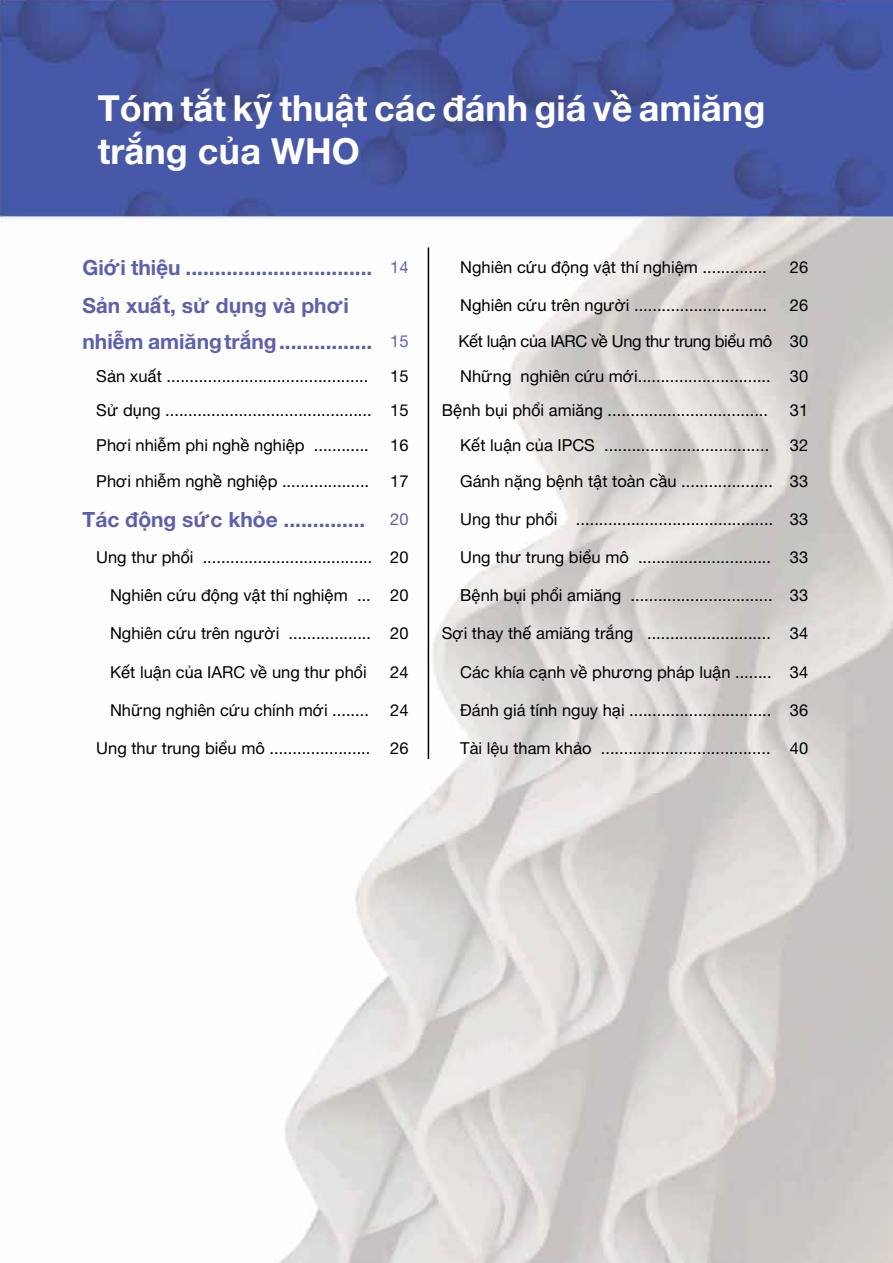
<style>
.page{position:relative;width:893px;height:1263px;background:#fff}
.page>*{position:absolute;margin:0;border:0;box-sizing:border-box;transform-origin:0 0}
.t1{font:700 36px/43.2px "Helvetica Neue";color:#fff}
.t2{font:700 21px "Helvetica Neue";color:#5f60ab}
.t3{font:16.5px "Helvetica Neue";color:#000}
.t4{font:16.5px "Helvetica Neue";letter-spacing:-.025em;color:#000}
.s1{font-weight:400;font-size:16.5px}
</style>
<div class="page">
<img style="left:0;top:0;width:893px;height:1263px">
<hr style="left:428px;top:247px;width:1px;height:512px;background:#000">
<h1 class="t1" style="left:98px;top:88px;width:669px">Tóm tắt kỹ thuật các đánh giá về amiăng trắng của WHO</h1>
<p class="t2" style="left:83px;top:251px;width:328px">Giới thiệu ................................ <span class="s1">14</span></p>
<p class="t3" style="left:460px;top:255px;width:308px">Nghiên cứu động vật thí nghiệm ..............</p>
<p class="t3" style="left:790px;top:255px;width:20px">26</p>
<p class="t2" style="left:83px;top:289px;width:268px">Sản xuất, sử dụ ng và phơi</p>
<p class="t3" style="left:460px;top:293px;width:308px">Nghiên cứu trên người .............................</p>
<p class="t3" style="left:790px;top:293px;width:20px">26</p>
<p class="t2" style="left:83px;top:325px;width:328px">nhiễm amiăng trắng ................ <span class="s1">15</span></p>
<p class="t4" style="left:459px;top:329px;width:351px">Kết luận của IARC về Ung thư trung biểu mô 30</p>
<p class="t3" style="left:96px;top:364px;width:274px">Sản xuất ............................................</p>
<p class="t3" style="left:390px;top:364px;width:20px">15</p>
<p class="t3" style="left:460px;top:364px;width:350px">Những nghiên cứu mới............................. 30</p>
<p class="t3" style="left:96px;top:398px;width:314px">Sử dụng ............................................. 15</p>
<p class="t3" style="left:442px;top:398px;width:328px">Bệnh bụi phổi amiăng ...................................</p>
<p class="t3" style="left:790px;top:398px;width:20px">31</p>
<p class="t3" style="left:96px;top:433px;width:274px">Phơi nhiễm phi nghề nghiệp ............</p>
<p class="t3" style="left:390px;top:433px;width:20px">16</p>
<p class="t3" style="left:460px;top:433px;width:311px">Kết luận của IPCS ....................................</p>
<p class="t3" style="left:790px;top:433px;width:20px">32</p>
<p class="t3" style="left:96px;top:469px;width:274px">Phơi nhiễm nghề nghiệp ...................</p>
<p class="t3" style="left:390px;top:469px;width:20px">17</p>
<p class="t3" style="left:460px;top:469px;width:350px">Gánh nặng bệnh tật toàn cầu .................... 33</p>
<p class="t2" style="left:83px;top:503px;width:328px">Tác động sức khỏe .............. <span class="s1">20</span></p>
<p class="t3" style="left:460px;top:507px;width:350px">Ung thư phổi ........................................... 33</p>
<p class="t3" style="left:96px;top:545px;width:314px">Ung thư phổi ..................................... 20</p>
<p class="t3" style="left:460px;top:545px;width:350px">Ung thư trung biểu mô ............................. 33</p>
<p class="t3" style="left:110px;top:583px;width:300px">Nghiên cứu động vật thí nghiệm ... 20</p>
<p class="t3" style="left:460px;top:583px;width:350px">Bệnh bụi phổi amiăng ............................... 33</p>
<p class="t3" style="left:110px;top:621px;width:300px">Nghiên cứu trên người .................. 20</p>
<p class="t3" style="left:442px;top:621px;width:368px">Sợi thay thế amiăng trắng ........................... 34</p>
<p class="t3" style="left:110px;top:660px;width:258px">Kết luận của IARC về ung thư phổi</p>
<p class="t3" style="left:390px;top:660px;width:20px">24</p>
<p class="t3" style="left:460px;top:660px;width:350px">Các khía cạnh về phương pháp luận ........ 34</p>
<p class="t3" style="left:110px;top:698px;width:260px">Những nghiên cứu chính mới ........</p>
<p class="t3" style="left:390px;top:698px;width:20px">24</p>
<p class="t3" style="left:460px;top:698px;width:350px">Đánh giá tính nguy hại ............................... 36</p>
<p class="t3" style="left:96px;top:736px;width:314px">Ung thư trung biểu mô ...................... 26</p>
<p class="t3" style="left:460px;top:736px;width:350px">Tài lệu tham khảo ..................................... 40</p>
</div>
